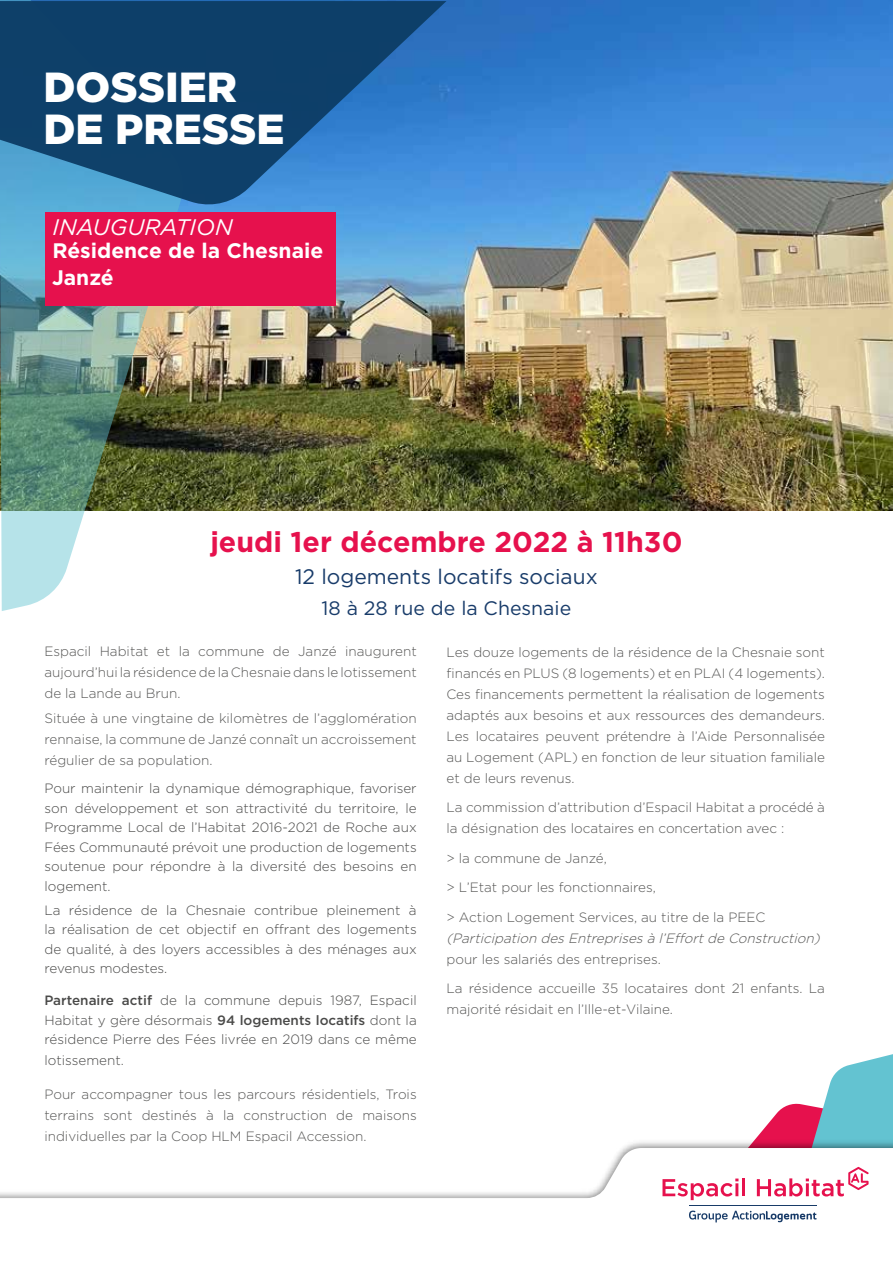
<style>
.page{position:relative;width:893px;height:1263px;background:#fff}
.page>*{position:absolute;margin:0;border:0;box-sizing:border-box;transform-origin:0 0}
.t1{font:900 42px/42px "Gotham";color:#fff}
.t2{font:700 28.5px "Gotham";color:#e6114d}
.t3{font:italic 22.5px "Gotham";color:#fff}
.t4{font:21px "Gotham";color:#193c6a}
.t5{font:700 21px/27px "Gotham";color:#fff}
.t6{font:19.5px "Gotham";color:#193c6a}
.t7{font:300 13.5px/21px "Gotham";color:#575756;text-align:justify}
.t8{font:300 13.5px/19.5px "Gotham";color:#4a4a49;text-align:justify}
.t9{font:italic 300 13.5px "Gotham";color:#575756}
.s1{font-weight:500}
.s2{color:#575756}
</style>
<div class="page">
<img style="left:185px;top:0;width:708px;height:511px">
<svg style="left:0;top:1148px;width:781px;height:75px"></svg>
<svg style="left:662px;top:1054px;width:231px;height:146px"></svg>
<svg style="left:689px;top:1210px;width:128px;height:12px"></svg>
<hr style="left:689px;top:1205px;width:128px;height:1px;background:#183b68">
<img style="left:0;top:0;width:185px;height:611px">
<svg style="left:0;top:1px;width:446px;height:205px;background:#1d588a"></svg>
<div style="left:46px;top:213px;width:290px;height:93px;background:#e6114d"></div>
<h1 class="t1" style="left:43px;top:65px;width:243px">DOSSIER<br>DE PRESSE</h1>
<h3 class="t3" style="left:52px;top:213px;width:182px">INAUGURATION</h3>
<h3 class="t5" style="left:52px;top:237px;width:273px">Résidence de la Chesnaie<br>Janzé</h3>
<h2 class="t2" style="left:210px;top:523px;width:474px">jeudi 1er décembre 2022 à 11h30</h2>
<h3 class="t4" style="left:295px;top:563px;width:304px">12 logements locatifs sociaux</h3>
<h3 class="t6" style="left:322px;top:596px;width:251px">18 à 28 rue de la Chesnaie</h3>
<p class="t7" style="left:446px;top:641px;width:380px">Les douze logements de la résidence de la Chesnaie sont financés en PLUS (8 logements) et en PLAI (4 logements).<br>Ces financements permettent la réalisation de logements adaptés aux besoins et aux ressources des demandeurs.<br>Les locataires peuvent prétendre à l’Aide Personnalisée au Logement (APL) en fonction de leur situation familiale et de leurs revenus.</p>
<p class="t7" style="left:446px;top:797px;width:380px">La commission d’attribution d’Espacil Habitat a procédé à la désignation des locataires en concertation avec :</p>
<p class="t7" style="left:446px;top:843px;width:320px;line-height:29.5px;text-align:left">&gt; la commune de Janzé,<br>&gt; L’Etat pour les fonctionnaires,<br>&gt; Action Logement Services, au titre de la PEEC</p>
<p class="t9" style="left:446px;top:929px;width:379px">(Participation desEntreprisesà l’Effortde Construction)</p>
<p class="t7" style="left:446px;top:944px;width:380px;line-height:29.5px">pour les salariés des entreprises.<br>La résidence accueille 35 locataires dont 21 enfants. La</p>
<p class="t7" style="left:446px;top:999px;width:228px">majorité résidait en l’Ille-et-Vilaine.</p>
<p class="t7" style="left:44px;top:640px;width:374px">Espacil Habitat et la commune de Janzé inaugurent aujourd’hui la résidence de la Chesnaie dans le lotissement de la Lande au Brun.</p>
<p class="t7" style="left:44px;top:708px;width:374px">Située à une vingtaine de kilomètres de l’agglomération rennaise, la commune de Janzé connaît un accroissement régulier de sa population.</p>
<p class="t8" style="left:44px;top:778px;width:374px">Pour maintenir la dynamique démographique, favoriser son développement et son attractivité du territoire, le Programme Local de l’Habitat 2016-2021 de Roche aux Fées Communauté prévoit une production de logements soutenue pour répondre à la diversité des besoins en logement.</p>
<p class="t8" style="left:44px;top:900px;width:374px">La résidence de la Chesnaie contribue pleinement à la réalisation de cet objectif en offrant des logements de qualité, à des loyers accessibles à des ménages aux revenus modestes.</p>
<p class="t8" style="left:44px;top:990px;width:374px"><span class="s1">Partenaire actif</span> de la commune depuis 1987, Espacil Habitat y gère désormais <span class="s1">94 logements locatifs</span> dont la résidence Pierre des Fées livrée en 2019 dans ce même</p>
<p class="t8" style="left:44px;top:1050px;width:81px">lotissement<span class="s2">.</span></p>
<p class="t7" style="left:44px;top:1083px;width:374px">Pour accompagner tous les parcours résidentiels, Trois terrains sont destinés à la construction de maisons individuelles par la Coop HLM Espacil Accession.</p>
</div>
